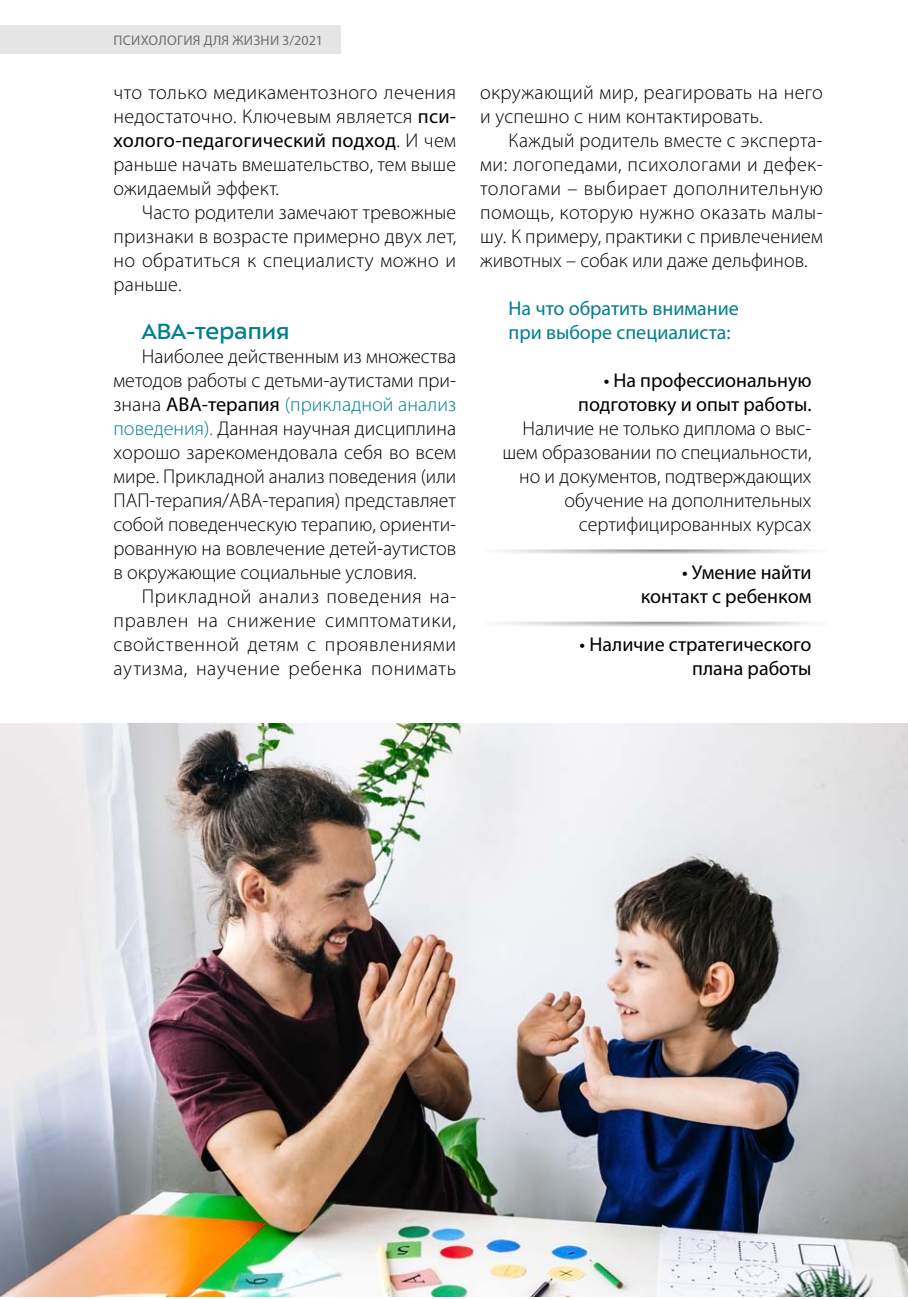
<style>
.page{position:relative;width:908px;height:1299px;background:#fff}
.page>*{position:absolute;margin:0;border:0;box-sizing:border-box;transform-origin:0 0}
.t1{font:24px "ALS Sector";color:#017e8e}
.t2{font:300 20px/24px "Myriad Pro";color:#000;text-align:justify}
.t3{font:20px/24px "Myriad Pro";color:#000;text-align:right}
.t4{font:20px/24px "Myriad Pro";color:#017e8e}
.t5{font:14px "Myriad Pro";letter-spacing:.02em;color:#706f6f}
.s1{font-weight:400}
.s2{color:#017e8e}
</style>
<div class="page">
<div style="left:1px;top:26px;width:340px;height:28px;background:#e5e5e5"></div>
<img style="left:0;top:723px;width:907px;height:572px">
<p class="t5" style="left:114px;top:32px;width:211px">ПСИХОЛОГИЯ ДЛЯ ЖИЗНИ 3/2021</p>
<p class="t2" style="left:113px;top:80px;width:344px">что только медикаментозного лечения недостаточно. Ключевым является <span class="s1">пси&shy;холого-педагогический подход</span>. И чем раньше начать вмешательство, тем выше ожидаемый эффект.</p>
<p class="t2" style="left:113px;top:200px;width:344px;text-indent:28px">Часто родители замечают тревожные признаки в возрасте примерно двух лет, но обратиться к специалисту можно и раньше.</p>
<p class="t1" style="left:142px;top:324px;width:149px">ABA-терапия</p>
<p class="t2" style="left:113px;top:344px;width:344px;text-indent:28px">Наиболее действенным из множества методов работы с детьми-аутистами при&shy;знана <span class="s1">ABA-терапия</span> <span class="s2">(прикладной анализ поведения).</span> Данная научная дисциплина хорошо зарекомендовала себя во всем мире. Прикладной анализ поведения (или ПАП-терапия/ABA-терапия) представляет собой поведенческую терапию, ориенти&shy;рованную на вовлечение детей-аутистов в окружающие социальные условия.</p>
<p class="t2" style="left:113px;top:584px;width:344px;text-indent:28px">Прикладной анализ поведения на&shy;правлен на снижение симптоматики, свойственной детям с проявлениями аутизма, научение ребенка понимать</p>
<p class="t2" style="left:480px;top:80px;width:344px">окружающий мир, реагировать на него и успешно с ним контактировать.</p>
<p class="t2" style="left:480px;top:128px;width:344px;text-indent:28px">Каждый родитель вместе с эксперта&shy;ми: логопедами, психологами и дефек&shy;тологами – выбирает дополнительную помощь, которую нужно оказать малы&shy;шу. К примеру, практики с привлечением животных – собак или даже дельфинов.</p>
<p class="t4" style="left:508px;top:296px;width:232px">На что обратить внимание при выборе специалиста:</p>
<p class="t3" style="left:578px;top:368px;width:235px">• На профессиональную подготовку и опыт работы.</p>
<p class="t2" style="left:502px;top:416px;width:310px;text-align:right">Наличие не только диплома о выс&shy;шем образовании по специальности, но и документов, подтверждающих обучение на дополнительных сертифицированных курсах</p>
<p class="t3" style="left:640px;top:560px;width:172px">• Умение найти контакт с ребенком</p>
<p class="t3" style="left:579px;top:632px;width:233px">• Наличие стратегического плана работы</p>
</div>
